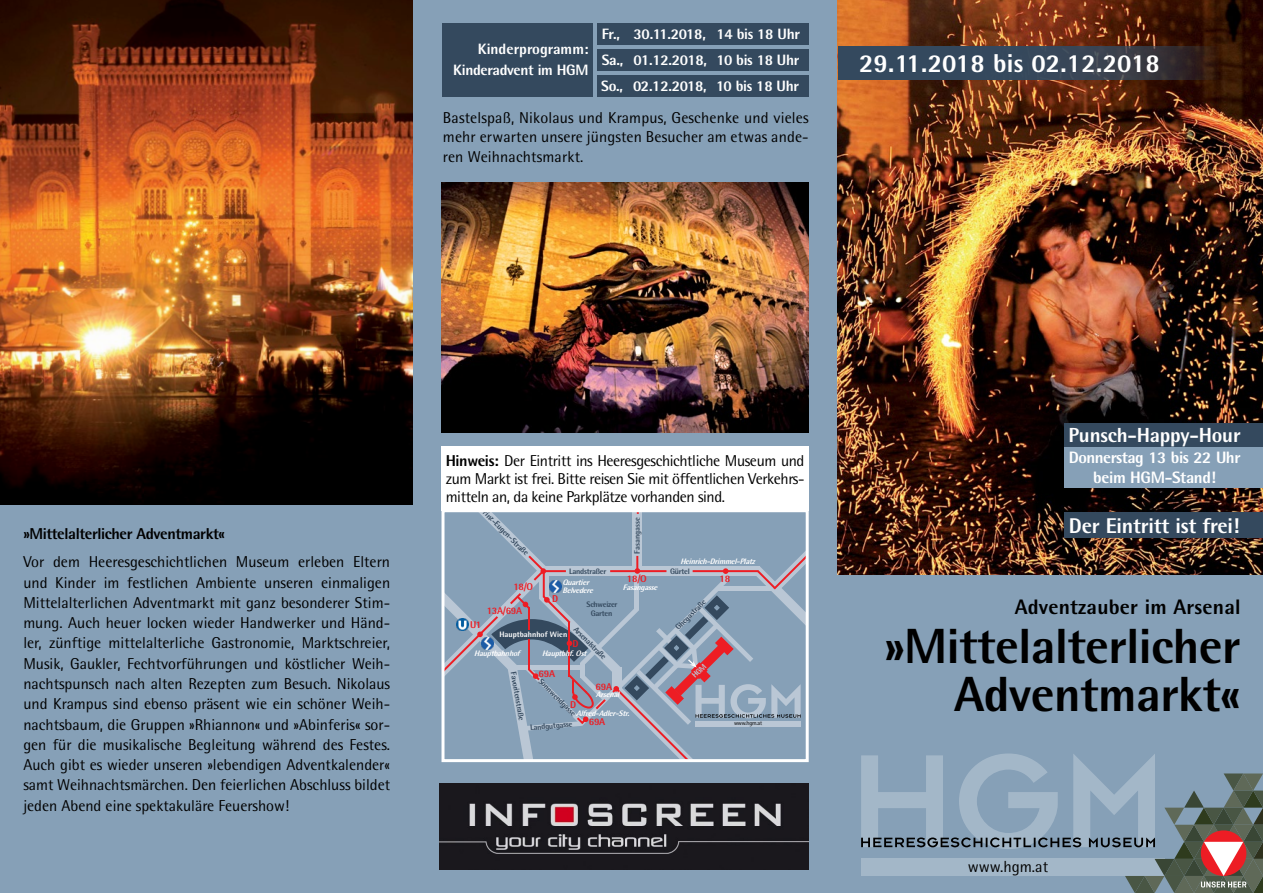
<style>
.page{position:relative;width:1263px;height:893px;background:#86a0b7}
.page>*{position:absolute;margin:0;border:0;box-sizing:border-box;transform-origin:0 0}
.t1{font:800 49.5px/47.8px "Rotis Semi Sans Pro";letter-spacing:-.01em;color:#000;text-align:right}
.t2{font:800 25.8px "Rotis Semi Sans Pro";letter-spacing:.01em;color:#fff}
.t3{font:800 21.3px "Rotis Semi Sans Pro";letter-spacing:-.01em;color:#fff}
.t4{font:800 21px "Rotis Semi Sans Pro";letter-spacing:.01em;color:#000}
.t5{font:800 20.4px "Rotis Semi Sans Pro";letter-spacing:-.01em;color:#fff}
.t6{font:800 16.5px/19.8px "Rotis Semi Sans Pro";letter-spacing:-.03em;color:#fff;text-align:center}
.t7{font:16.05px "Rotis Semi Sans Pro";color:#000}
.t8{font:15.75px/20.2px "Rotis Semi Sans Pro";color:#000;text-align:justify}
.t9{font:800 15.75px "Rotis Semi Sans Pro";letter-spacing:-.025em;color:#000}
.t10{font:800 15px/26.1px "Rotis Semi Sans Pro";letter-spacing:-.02em;color:#fff;text-align:right}
.t11{font:800 9.9px "Rotis Semi Sans Pro";letter-spacing:-.03em;color:#ed1d24}
.t12{font:800 7.95px/9px "Rotis Semi Sans Pro";letter-spacing:-.03em;color:#34495e;text-align:center}
.t13{font:italic 800 7.95px/7.9px "Rotis Semi Sans Pro";color:#fff}
.t14{font:800 7.95px "Rotis Semi Sans Pro";color:#fff}
.t15{font:800 7.95px "Rotis Semi Sans Pro";letter-spacing:-.01em;color:#34495e}
.t16{font:6px "Rotis Semi Sans Pro";letter-spacing:-.03em;color:#000}
.s1{font-weight:800}
</style>
<div class="page">
<img style="left:838px;top:0;width:425px;height:574px">
<svg style="left:838px;top:47px;width:380px;height:33px;background:#35404f"></svg>
<div style="left:443px;top:23px;width:150px;height:73px;background:#34495e"></div>
<div style="left:597px;top:23px;width:212px;height:21px;background:#34495e"></div>
<div style="left:597px;top:49px;width:212px;height:21px;background:#34495e"></div>
<div style="left:597px;top:75px;width:211px;height:21px;background:#34495e"></div>
<div style="left:441px;top:447px;width:368px;height:64px;background:#fff"></div>
<img style="left:440px;top:783px;width:369px;height:86px">
<div style="left:1064px;top:513px;width:199px;height:25px;background:#34495e"></div>
<div style="left:1064px;top:447px;width:199px;height:41px;background:#86a0b7"></div>
<div style="left:1064px;top:423px;width:199px;height:24px;background:#34495e"></div>
<img style="left:0;top:0;width:412px;height:504px">
<img style="left:441px;top:182px;width:368px;height:250px">
<svg style="left:861px;top:753px;width:402px;height:140px"></svg>
<svg style="left:443px;top:511px;width:364px;height:250px"></svg>
<p class="t10" style="left:453px;top:39px;width:137px;line-height:21px">Kinderprogramm:<br>Kinderadvent im HGM</p>
<p class="t10" style="left:601px;top:20px;width:200px;text-align:justify">Fr., 30.11.2018, 14 bis 18 Uhr Sa., 01.12.2018, 10 bis 18 Uhr So., 02.12.2018, 10 bis 18 Uhr</p>
<p class="t8" style="left:443px;top:108px;width:367px;line-height:19.5px">Bastelspaß, Nikolaus und Krampus, Geschenke und vieles mehr erwarten unsere jüngsten Besucher am etwas ande&shy;ren Weihnachtsmarkt.</p>
<h2 class="t2" style="left:859px;top:47px;width:302px">29.11.2018 bis 02.12.2018</h2>
<p class="t9" style="left:23px;top:523px;width:203px">»Mittelalterlicher Adventmarkt«</p>
<p class="t8" style="left:23px;top:552px;width:368px">Vor dem Heeresgeschichtlichen Museum erleben Eltern und Kinder im festlichen Ambiente unseren einmaligen Mittelalterlichen Adventmarkt mit ganz besonderer Stim&shy;mung. Auch heuer locken wieder Handwerker und Händ&shy;ler, zünftige mittelalterliche Gastronomie, Marktschreier, Musik, Gaukler, Fechtvorführungen und köstlicher Weih&shy;nachtspunsch nach alten Rezepten zum Besuch. Nikolaus und Krampus sind ebenso präsent wie ein schöner Weih&shy;nachtsbaum, die Gruppen »Rhiannon« und »Abinferis« sor&shy;gen für die musikalische Begleitung während des Festes.<br>Auch gibt es wieder unseren »lebendigen Adventkalender« samt Weihnachtsmärchen. Den feierlichen Abschluss bildet jeden Abend eine spektakuläre Feuershow!</p>
<p class="t8" style="left:446px;top:452px;width:360px;line-height:18px"><span class="s1">Hinweis:</span> Der Eintritt ins Heeresgeschichtliche Museum und zum Markt ist frei. Bitte reisen Sie mit öffentlichen Verkehrs&shy;mitteln an, da keine Parkplätze vorhanden sind.</p>
<p class="t12" style="left:485px;top:505px;width:66px;rotate:45deg">Prinz-Eugen-Straße</p>
<p class="t15" style="left:632px;top:553px;width:37px;rotate:-90deg">Fasangasse</p>
<p class="t11" style="left:513px;top:581px;width:21px">18/O</p>
<p class="t13" style="left:680px;top:557px;width:79px">Heinrich-Drimmel-Platz</p>
<p class="t12" style="left:569px;top:566px;width:39px">Landstraßer</p>
<p class="t12" style="left:670px;top:566px;width:21px">Gürtel</p>
<p class="t13" style="left:562px;top:578px;width:34px">Quartier<br>Belvedere</p>
<p class="t13" style="left:623px;top:583px;width:39px">Fasangasse</p>
<p class="t11" style="left:627px;top:573px;width:21px">18/O</p>
<p class="t11" style="left:720px;top:572px;width:12px">18</p>
<p class="t11" style="left:487px;top:604px;width:37px">13A/69A</p>
<p class="t11" style="left:552px;top:592px;width:8px">D</p>
<p class="t12" style="left:586px;top:600px;width:33px">Schweizer<br>Garten</p>
<p class="t11" style="left:470px;top:619px;width:13px">U1</p>
<p class="t12" style="left:578px;top:624px;width:44px;rotate:45deg">Arsenalstraße</p>
<p class="t14" style="left:499px;top:629px;width:69px">Hauptbahnhof Wien</p>
<p class="t11" style="left:572px;top:637px;width:8px">D</p>
<p class="t13" style="left:542px;top:649px;width:48px">Hauptbhf.Ost</p>
<p class="t13" style="left:474px;top:649px;width:50px">Hauptbahnhof</p>
<p class="t11" style="left:539px;top:667px;width:18px">69A</p>
<p class="t12" style="left:518px;top:671px;width:50px;rotate:80deg">Favoritenstraße</p>
<p class="t11" style="left:596px;top:681px;width:18px">69A</p>
<p class="t11" style="left:589px;top:716px;width:18px">69A</p>
<p class="t12" style="left:543px;top:676px;width:51px;rotate:45deg">Sonnwendgasse</p>
<p class="t13" style="left:596px;top:690px;width:27px">Arsenal</p>
<p class="t13" style="left:576px;top:709px;width:57px">Alfred-Adler-Str.</p>
<p class="t11" style="left:570px;top:698px;width:8px">D</p>
<p class="t12" style="left:530px;top:723px;width:44px;rotate:-5deg">Landgutgasse</p>
<p class="t12" style="left:673px;top:625px;width:41px;rotate:-45deg">Ghegastraße</p>
<p class="t16" style="left:734px;top:720px;width:30px">www.hgm.at</p>
<p class="t5" style="left:1068px;top:422px;width:173px">Punsch-Happy-Hour</p>
<p class="t6" style="left:1069px;top:448px;width:173px">Donnerstag 13 bis 22 Uhr beim HGM-Stand!</p>
<h3 class="t3" style="left:1069px;top:512px;width:172px">Der Eintritt ist frei!</h3>
<h3 class="t4" style="left:1015px;top:594px;width:227px">Adventzauber im Arsenal</h3>
<h1 class="t1" style="left:884px;top:622px;width:358px">»Mittelalterlicher<br>Adventmarkt«</h1>
<p class="t7" style="left:968px;top:857px;width:82px">www.hgm.at</p>
</div>
